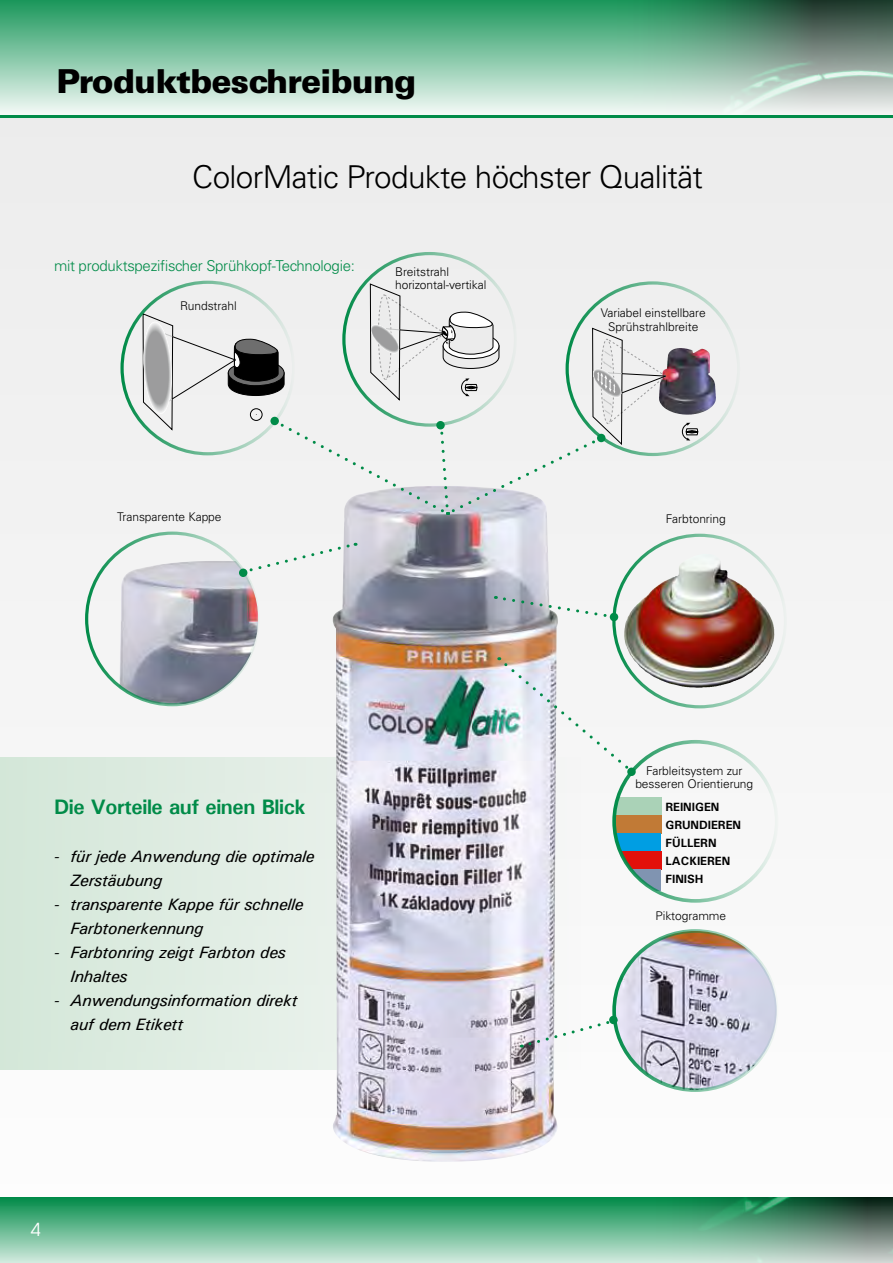
<style>
.page{position:relative;width:893px;height:1263px;background:#fff}
.page>*{position:absolute;margin:0;border:0;box-sizing:border-box;transform-origin:0 0}
.t1{font:900 33px "Univers LT";letter-spacing:-.025em;color:#000}
.t2{font:300 31.5px "Univers LT";letter-spacing:-.02em;color:#000}
.t3{font:700 21px "Univers";letter-spacing:-.02em;color:#008b48}
.t4{font:18px "Avant Gar Got Itc LTU";color:#fff}
.t5{font:italic 16.5px/24px "Univers";letter-spacing:-.02em;color:#000}
.t6{font:300 15px "Univers LT";letter-spacing:-.02em;color:#008b48}
.t7{font:300 12px/13.5px "Univers LT";letter-spacing:-.005em;color:#000;text-align:center}
.t8{font:700 12px/18px "Univers";letter-spacing:-.005em;color:#000}
</style>
<div class="page">
<div style="left:0;top:0;width:893px;height:1198px;background:#f2f2f2"></div>
<div style="left:0;top:0;width:893px;height:120px;background:linear-gradient(to bottom,#1b975b,#fafcfb)"></div>
<img style="left:601px;top:0;width:292px;height:120px">
<div style="left:0;top:1197px;width:893px;height:66px;background:linear-gradient(to bottom,#018a48,#d0e9dd)"></div>
<img style="left:640px;top:1197px;width:253px;height:66px">
<hr style="left:0;top:115px;width:893px;height:3px;background:#008b48">
<div style="left:0;top:757px;width:580px;height:312px;background:#deece2"></div>
<img style="left:329px;top:515px;width:230px;height:646px">
<img style="left:666px;top:348px;width:23px;height:67px">
<svg style="left:682px;top:423px;width:16px;height:17px"></svg>
<img style="left:614px;top:931px;width:159px;height:159px">
<div style="left:612px;top:929px;width:166px;height:163px;border:4px solid #008b48;border-radius:50%"></div>
<div style="left:614px;top:798px;width:47px;height:18px;background:#aad2b7"></div>
<div style="left:614px;top:816px;width:47px;height:18px;background:#c17a36"></div>
<div style="left:614px;top:833px;width:47px;height:18px;background:#009ee3"></div>
<div style="left:621px;top:851px;width:40px;height:19px;background:#e2100b"></div>
<svg style="left:629px;top:870px;width:32px;height:21px"></svg>
<div style="left:612px;top:740px;width:166px;height:163px;border:4px solid #008b48;border-radius:50%"></div>
<img style="left:624px;top:554px;width:82px;height:103px">
<img style="left:118px;top:561px;width:138px;height:144px">
<svg style="left:143px;top:284px;width:523px;height:231px"></svg>
<svg style="left:495px;top:595px;width:118px;height:24px"></svg>
<svg style="left:499px;top:657px;width:134px;height:116px"></svg>
<svg style="left:242px;top:542px;width:114px;height:31px"></svg>
<div style="left:270px;top:417px;width:9px;height:8px;background:#008b48;border-radius:50%"></div>
<div style="left:436px;top:421px;width:9px;height:8px;background:#008b48;border-radius:50%"></div>
<div style="left:597px;top:434px;width:8px;height:8px;background:#008b48;border-radius:50%"></div>
<div style="left:610px;top:613px;width:8px;height:8px;background:#008b48;border-radius:50%"></div>
<div style="left:627px;top:767px;width:9px;height:9px;background:#008b48;border-radius:50%"></div>
<svg style="left:609px;top:1016px;width:9px;height:8px"></svg>
<div style="left:239px;top:568px;width:8px;height:9px;background:#008b48;border-radius:50%"></div>
<svg style="left:521px;top:1018px;width:95px;height:29px"></svg>
<h1 class="t1" style="left:56px;top:61px;width:361px">Produktbeschreibung</h1>
<h2 class="t2" style="left:192px;top:158px;width:512px">ColorMatic Produkte höchster Qualität</h2>
<p class="t6" style="left:54px;top:257px;width:302px">mit produktspezifischer Sprühkopf-Technologie:</p>
<p class="t7" style="left:180px;top:299px;width:58px">Rundstrahl</p>
<p class="t7" style="left:395px;top:265px;width:93px;text-align:left">Breitstrahl horizontal-vertikal</p>
<p class="t7" style="left:601px;top:306px;width:106px">Variabel einstellbare<br>Sprühstrahlbreite</p>
<p class="t7" style="left:117px;top:510px;width:106px">Transparente Kappe</p>
<p class="t7" style="left:666px;top:512px;width:61px">Farbtonring</p>
<p class="t3" style="left:54px;top:794px;width:253px">Die Vorteile auf einen Blick</p>
<p class="t5" style="left:70px;top:844px;width:246px;text-indent:-16px">- für jede Anwendung die optimale<br>Zerstäubung</p>
<p class="t5" style="left:70px;top:892px;width:235px;text-indent:-16px">- transparente Kappe für schnelle<br>Farbtonerkennung</p>
<p class="t5" style="left:70px;top:940px;width:217px;text-indent:-16px">- Farbtonring zeigt Farbton des<br>Inhaltes</p>
<p class="t5" style="left:70px;top:988px;width:229px;text-indent:-16px">- Anwendungsinformation direkt auf dem Etikett</p>
<p class="t4" style="left:31px;top:1218px;width:11px">4</p>
<p class="t7" style="left:635px;top:764px;width:119px">Farbleitsystem zur besseren Orientierung</p>
<p class="t8" style="left:665px;top:798px;width:77px">REINIGEN<br>GRUNDIEREN<br>FÜLLERN<br>LACKIEREN<br>Finis</p>
<p class="t8" style="left:695px;top:870px;width:10px">h</p>
<p class="t7" style="left:655px;top:909px;width:72px">Piktogramme</p>
</div>
